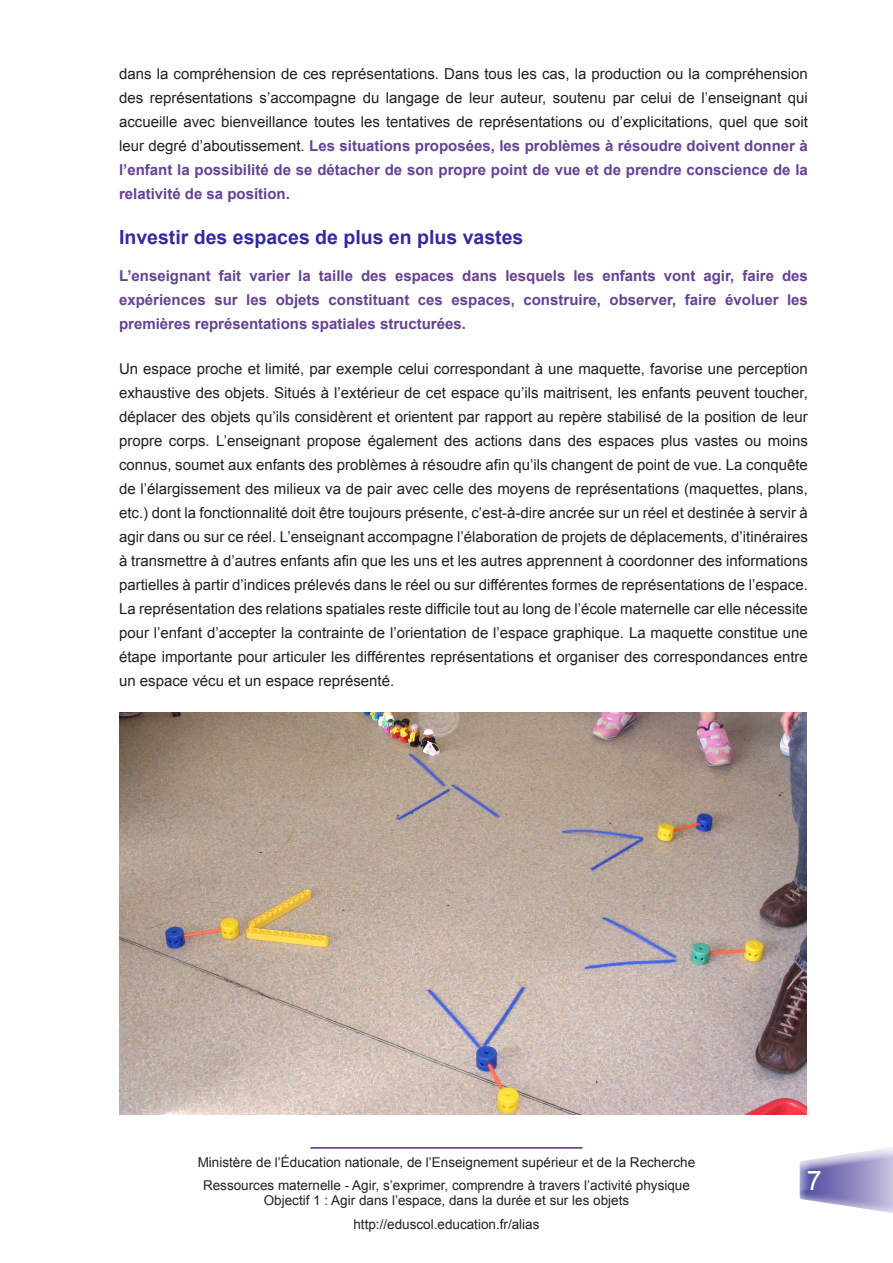
<style>
.page{position:relative;width:893px;height:1263px;background:#fff}
.page>*{position:absolute;margin:0;border:0;box-sizing:border-box;transform-origin:0 0}
.t1{font:27px "Arial";color:#fff}
.Titre2{font:700 19.5px "Arial";color:#3229a7}
.t2{font:15px/24px "Arial";color:#231f20;text-align:justify}
.t3{font:700 15px/24px "Arial";color:#654198;text-align:justify}
.t4{font:13.5px/23.5px "Arial";color:#231f20;text-align:center}
.s1{font-weight:700;color:#654198}
</style>
<div class="page">
<div style="left:791px;top:1144px;width:102px;height:73px;background:#542c8d;opacity:.75"></div>
<hr style="left:310px;top:1147px;width:272px;height:1px;background:#542c8d">
<img style="left:119px;top:713px;width:687px;height:401px">
<p class="t2" style="left:119px;top:62px;width:690px">dans la compréhension de ces représentations. Dans tous les cas, la production ou la compréhension des représentations s’accompagne du langage de leur auteur, soutenu par celui de l’enseignant qui accueille avec bienveillance toutes les tentatives de représentations ou d’explicitations, quel que soit leur degré d’aboutissement. <span class="s1">Les situations proposées, les problèmes à résoudre doivent donner à l’enfant la possibilité de se détacher de son propre point de vue et de prendre conscience de la relativité de sa position.</span></p>
<h2 class="Titre2" style="left:119px;top:225px;width:406px">Investir des espaces de plus en plus vastes</h2>
<p class="t3" style="left:119px;top:264px;width:690px">L’enseignant fait varier la taille des espaces dans lesquels les enfants vont agir, faire des expériences sur les objets constituant ces espaces, construire, observer, faire évoluer les premières représentations spatiales structurées.</p>
<p class="t2" style="left:119px;top:357px;width:690px">Un espace proche et limité, par exemple celui correspondant à une maquette, favorise une perception exhaustive des objets. Situés à l’extérieur de cet espace qu’ils maitrisent, les enfants peuvent toucher, déplacer des objets qu’ils considèrent et orientent par rapport au repère stabilisé de la position de leur propre corps. L’enseignant propose également des actions dans des espaces plus vastes ou moins connus, soumet aux enfants des problèmes à résoudre afin qu’ils changent de point de vue. La conquête de l’élargissement des milieux va de pair avec celle des moyens de représentations (maquettes, plans, etc.) dont la fonctionnalité doit être toujours présente, c’est-à-dire ancrée sur un réel et destinée à servir à agir dans ou sur ce réel. L’enseignant accompagne l’élaboration de projets de déplacements, d’itinéraires à transmettre à d’autres enfants afin que les uns et les autres apprennent à coordonner des informations partielles à partir d’indices prélevés dans le réel ou sur différentes formes de représentations de l’espace.<br>La représentation des relations spatiales reste difficile tout au long de l’école maternelle car elle nécessite pour l’enfant d’accepter la contrainte de l’orientation de l’espace graphique. La maquette constitue une étape importante pour articuler les différentes représentations et organiser des correspondances entre un espace vécu et un espace représenté.</p>
<p class="t4" style="left:198px;top:1150px;width:499px">Ministère de l’Éducation nationale, de l’Enseignement supérieur et de la Recherche<br>Ressources maternelle - Agir, s’exprimer, comprendre à travers l’activité physique</p>
<p class="t4" style="left:264px;top:1189px;width:367px">Objectif 1 : Agir dans l’espace, dans la durée et sur les objets http://eduscol.education.fr/alias</p>
<h1 class="t1" style="left:807px;top:1162px;width:17px">7</h1>
</div>
